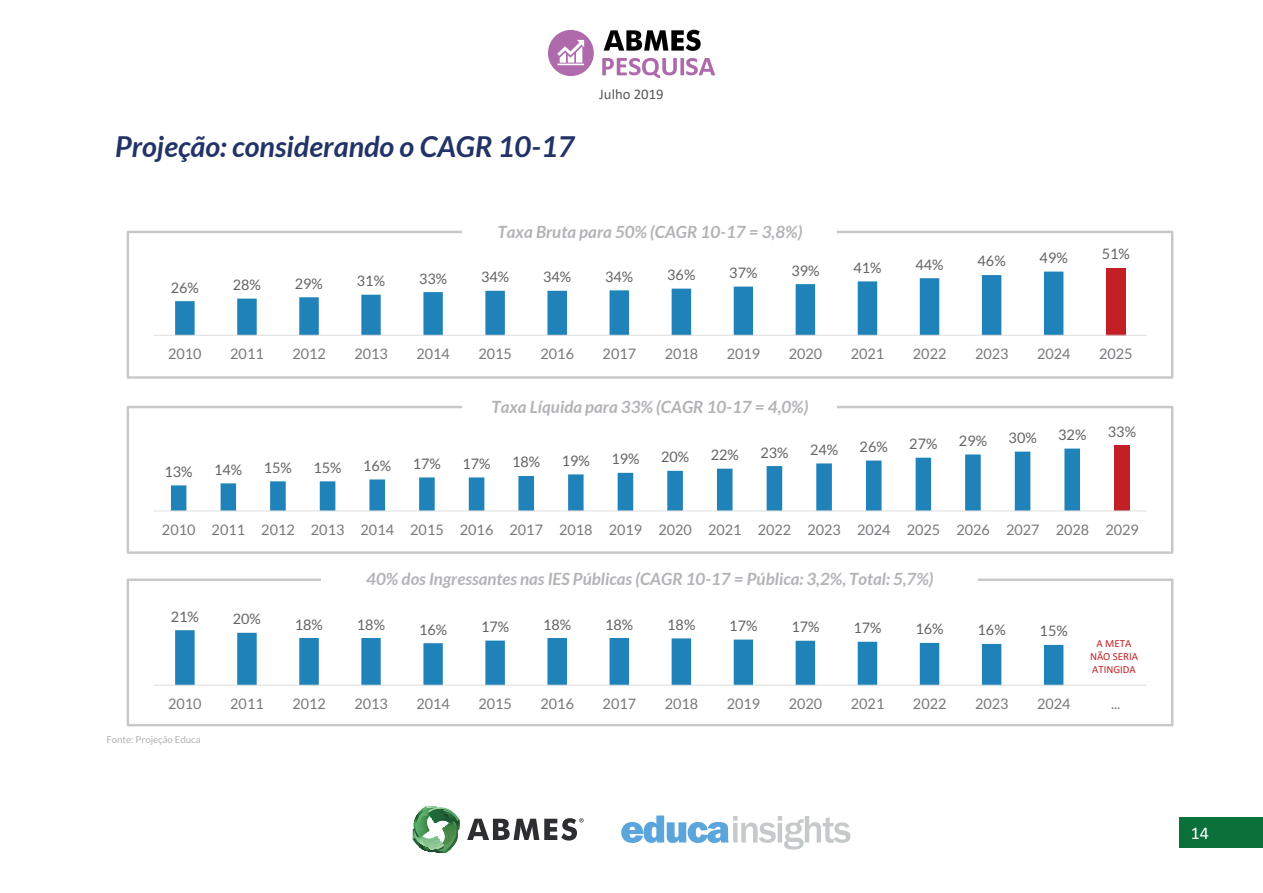
<style>
.page{position:relative;width:1263px;height:893px;background:#fff}
.page>*{position:absolute;margin:0;border:0;box-sizing:border-box;transform-origin:0 0}
.t1{font:italic 700 28.8px "Lato";color:#213367}
.t2{font:18px "Calibri";color:#fff}
.t3{font:italic 700 16.95px "Lato";color:#b2b3b7}
.t4{font:14.7px "Calibri";color:#57585a}
.t5{font:14.4px "Lato";color:#76787b}
.t6{font:14.4px "Lato";color:#636366}
.t7{font:10.8px/13px "Calibri";color:#c22025;text-align:center}
.t8{font:9.6px "Lato";color:#b2b3b7}
</style>
<div class="page">
<svg style="left:621px;top:815px;width:229px;height:34px"></svg>
<svg style="left:412px;top:806px;width:48px;height:47px"></svg>
<svg style="left:467px;top:818px;width:117px;height:22px"></svg>
<div style="left:548px;top:30px;width:46px;height:46px;background:#ae6aab;border-radius:50%"></div>
<svg style="left:604px;top:30px;width:97px;height:21px"></svg>
<svg style="left:602px;top:58px;width:113px;height:20px"></svg>
<svg style="left:557px;top:40px;width:27px;height:25px"></svg>
<div style="left:1179px;top:817px;width:84px;height:30px;background:#0a713a"></div>
<div style="left:127px;top:231px;width:1046px;height:148px;border:2px solid #c7c8ca"></div>
<div style="left:463px;top:216px;width:374px;height:30px;background:#fff"></div>
<div style="left:127px;top:406px;width:1046px;height:148px;border:2px solid #c7c8ca"></div>
<div style="left:127px;top:578px;width:1046px;height:148px;border:2px solid #c7c8ca"></div>
<div style="left:463px;top:392px;width:374px;height:29px;background:#fff"></div>
<div style="left:322px;top:564px;width:656px;height:29px;background:#fff"></div>
<div style="left:1106px;top:268px;width:19px;height:67px;background:#c22025"></div>
<svg style="left:175px;top:272px;width:888px;height:63px"></svg>
<hr style="left:154px;top:335px;width:993px;height:1px;background:#dcdddf">
<div style="left:1114px;top:445px;width:16px;height:66px;background:#c22025"></div>
<svg style="left:171px;top:449px;width:909px;height:61px"></svg>
<hr style="left:154px;top:510px;width:993px;height:1px;background:#dcdddf">
<svg style="left:175px;top:630px;width:888px;height:55px"></svg>
<hr style="left:154px;top:685px;width:993px;height:1px;background:#dcdddf">
<h1 class="t1" style="left:115px;top:130px;width:461px">Projeção: considerando o CAGR 10-17</h1>
<p class="t4" style="left:599px;top:84px;width:66px">Julho 2019</p>
<p class="t3" style="left:498px;top:222px;width:306px">Taxa Bruta para 50% (CAGR 10-17 = 3,8%)</p>
<p class="t6" style="left:171px;top:279px;width:30px">26%</p>
<p class="t6" style="left:233px;top:277px;width:30px">28%</p>
<p class="t6" style="left:295px;top:276px;width:30px">29%</p>
<p class="t6" style="left:357px;top:273px;width:30px">31%</p>
<p class="t6" style="left:419px;top:270px;width:30px">33%</p>
<p class="t6" style="left:481px;top:269px;width:30px">34%</p>
<p class="t6" style="left:543px;top:269px;width:30px">34%</p>
<p class="t6" style="left:605px;top:269px;width:30px">34%</p>
<p class="t6" style="left:667px;top:267px;width:30px">36%</p>
<p class="t6" style="left:729px;top:265px;width:30px">37%</p>
<p class="t6" style="left:791px;top:262px;width:30px">39%</p>
<p class="t6" style="left:853px;top:260px;width:30px">41%</p>
<p class="t6" style="left:915px;top:256px;width:30px">44%</p>
<p class="t6" style="left:977px;top:253px;width:30px">46%</p>
<p class="t6" style="left:1040px;top:250px;width:30px">49%</p>
<p class="t6" style="left:1102px;top:246px;width:30px">51%</p>
<p class="t5" style="left:168px;top:346px;width:35px">2010</p>
<p class="t5" style="left:230px;top:346px;width:35px">2011</p>
<p class="t5" style="left:292px;top:346px;width:35px">2012</p>
<p class="t5" style="left:354px;top:346px;width:35px">2013</p>
<p class="t5" style="left:416px;top:346px;width:35px">2014</p>
<p class="t5" style="left:478px;top:346px;width:35px">2015</p>
<p class="t5" style="left:541px;top:346px;width:35px">2016</p>
<p class="t5" style="left:603px;top:346px;width:35px">2017</p>
<p class="t5" style="left:665px;top:346px;width:35px">2018</p>
<p class="t5" style="left:727px;top:346px;width:35px">2019</p>
<p class="t5" style="left:789px;top:346px;width:35px">2020</p>
<p class="t5" style="left:851px;top:346px;width:35px">2021</p>
<p class="t5" style="left:913px;top:346px;width:35px">2022</p>
<p class="t5" style="left:975px;top:346px;width:35px">2023</p>
<p class="t5" style="left:1037px;top:346px;width:35px">2024</p>
<p class="t5" style="left:1099px;top:346px;width:35px">2025</p>
<p class="t3" style="left:491px;top:397px;width:319px">Taxa Líquida para 33% (CAGR 10-17 = 4,0%)</p>
<p class="t6" style="left:165px;top:464px;width:30px">13%</p>
<p class="t6" style="left:214px;top:462px;width:30px">14%</p>
<p class="t6" style="left:264px;top:460px;width:30px">15%</p>
<p class="t6" style="left:313px;top:460px;width:30px">15%</p>
<p class="t6" style="left:363px;top:458px;width:30px">16%</p>
<p class="t6" style="left:413px;top:456px;width:30px">17%</p>
<p class="t6" style="left:462px;top:456px;width:30px">17%</p>
<p class="t6" style="left:512px;top:454px;width:30px">18%</p>
<p class="t6" style="left:562px;top:453px;width:30px">19%</p>
<p class="t6" style="left:611px;top:451px;width:30px">19%</p>
<p class="t6" style="left:661px;top:449px;width:30px">20%</p>
<p class="t6" style="left:711px;top:447px;width:30px">22%</p>
<p class="t6" style="left:760px;top:444px;width:30px">23%</p>
<p class="t6" style="left:810px;top:442px;width:30px">24%</p>
<p class="t6" style="left:860px;top:439px;width:30px">26%</p>
<p class="t6" style="left:909px;top:436px;width:30px">27%</p>
<p class="t6" style="left:959px;top:433px;width:30px">29%</p>
<p class="t6" style="left:1008px;top:430px;width:30px">30%</p>
<p class="t6" style="left:1058px;top:427px;width:30px">32%</p>
<p class="t6" style="left:1108px;top:424px;width:30px">33%</p>
<p class="t5" style="left:162px;top:521px;width:978px">2010 2011 2012 2013 2014 2015 2016 2017 2018 2019 2020 2021 2022 2023 2024 2025 2026 2027 2028 2029</p>
<p class="t3" style="left:366px;top:569px;width:569px">40% dos Ingressantes nas IES Públicas (CAGR 10-17 = Pública: 3,2%, Total: 5,7%)</p>
<p class="t6" style="left:171px;top:608px;width:30px">21%</p>
<p class="t6" style="left:233px;top:611px;width:30px">20%</p>
<p class="t6" style="left:295px;top:616px;width:30px">18%</p>
<p class="t6" style="left:357px;top:616px;width:30px">18%</p>
<p class="t6" style="left:419px;top:622px;width:30px">16%</p>
<p class="t6" style="left:481px;top:619px;width:30px">17%</p>
<p class="t6" style="left:543px;top:616px;width:30px">18%</p>
<p class="t6" style="left:605px;top:616px;width:30px">18%</p>
<p class="t6" style="left:667px;top:617px;width:30px">18%</p>
<p class="t6" style="left:729px;top:618px;width:30px">17%</p>
<p class="t6" style="left:791px;top:619px;width:30px">17%</p>
<p class="t6" style="left:853px;top:620px;width:30px">17%</p>
<p class="t6" style="left:915px;top:621px;width:30px">16%</p>
<p class="t6" style="left:977px;top:622px;width:30px">16%</p>
<p class="t6" style="left:1040px;top:623px;width:30px">15%</p>
<p class="t7" style="left:1090px;top:637px;width:49px">A META<br>NÃO SERIA<br>ATINGIDA</p>
<p class="t5" style="left:168px;top:696px;width:35px">2010</p>
<p class="t5" style="left:230px;top:696px;width:35px">2011</p>
<p class="t5" style="left:292px;top:696px;width:35px">2012</p>
<p class="t5" style="left:354px;top:696px;width:35px">2013</p>
<p class="t5" style="left:416px;top:696px;width:35px">2014</p>
<p class="t5" style="left:478px;top:696px;width:35px">2015</p>
<p class="t5" style="left:540px;top:696px;width:35px">2016</p>
<p class="t5" style="left:603px;top:696px;width:35px">2017</p>
<p class="t5" style="left:665px;top:696px;width:35px">2018</p>
<p class="t5" style="left:727px;top:696px;width:35px">2019</p>
<p class="t5" style="left:789px;top:696px;width:35px">2020</p>
<p class="t5" style="left:851px;top:696px;width:35px">2021</p>
<p class="t5" style="left:913px;top:696px;width:35px">2022</p>
<p class="t5" style="left:975px;top:696px;width:35px">2023</p>
<p class="t5" style="left:1037px;top:696px;width:35px">2024</p>
<p class="t5" style="left:1111px;top:696px;width:11px">...</p>
<p class="t8" style="left:106px;top:734px;width:96px">Fonte: Projeção Educa</p>
<p class="t2" style="left:1191px;top:820px;width:20px">14</p>
</div>
